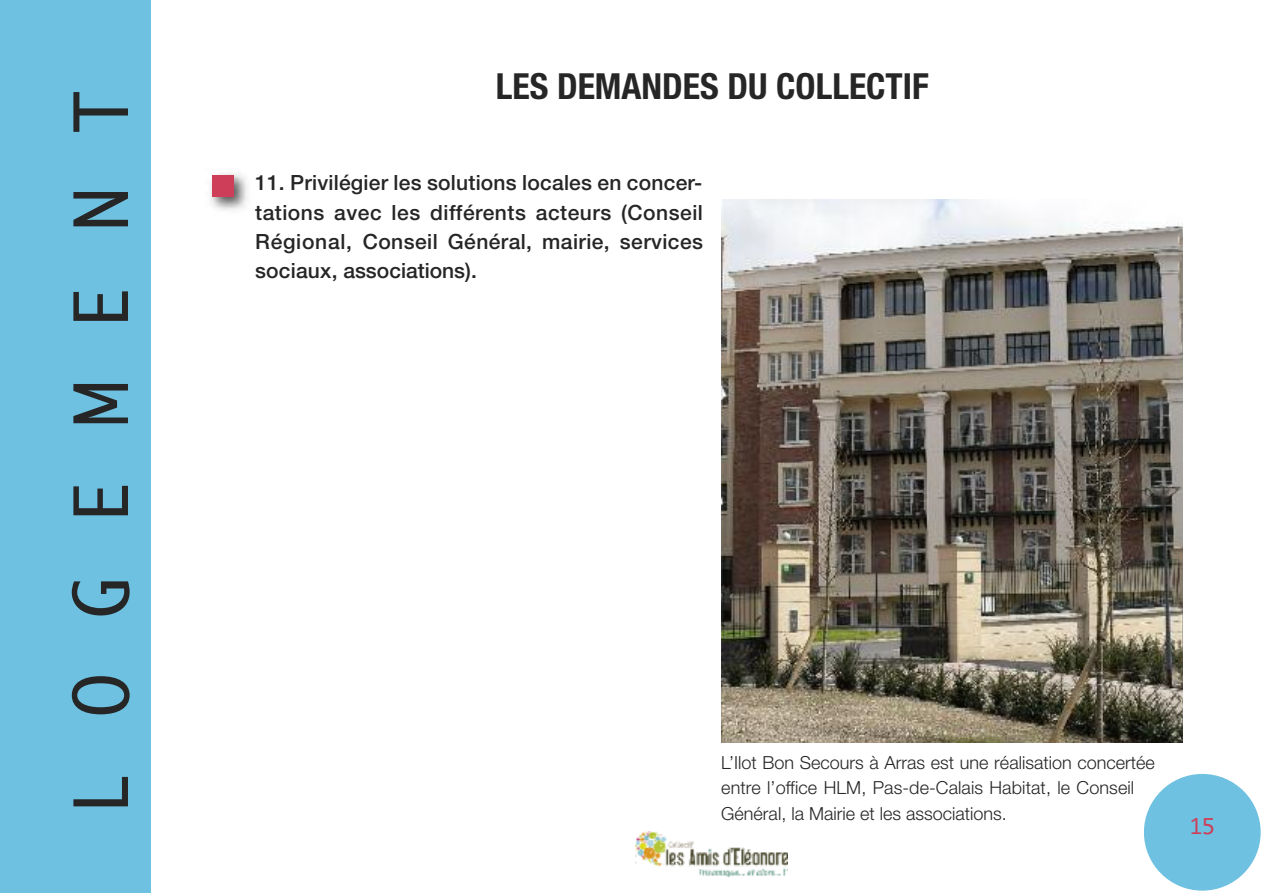
<style>
.page{position:relative;width:1263px;height:893px;background:#fff}
.page>*{position:absolute;margin:0;border:0;box-sizing:border-box;transform-origin:0 0}
.t1{font:72px "Monaco";letter-spacing:.75em;color:#272627}
.t2{font:700 condensed 36px "Helvetica Neue";color:#272627}
.t3{font:500 21px/29.4px "Helvetica Neue";letter-spacing:.02em;color:#272627;text-align:justify}
.t4{font:21px "Monaco";color:#cf3e58}
.t5{font:300 18px/25.5px "Helvetica Neue";color:#272627}
</style>
<div class="page">
<div style="left:0;top:0;width:150px;height:893px;background:#6ec1e0"></div>
<img style="left:210px;top:173px;width:37px;height:38px">
<div style="left:213px;top:176px;width:21px;height:21px;background:#cf3e58"></div>
<img style="left:635px;top:832px;width:152px;height:45px">
<img style="left:721px;top:199px;width:462px;height:544px">
<div style="left:1144px;top:774px;width:117px;height:117px;background:#6ec1e0;border-radius:50%"></div>
<h1 class="t1" style="left:61px;top:814px;width:725px;rotate:-90deg">LOGEMENT</h1>
<h2 class="t2" style="left:496px;top:56px;width:435px">LES DEMANDES DU COLLECTIF</h2>
<p class="t3" style="left:255px;top:167px;width:449px">11. Privilégier les solutions locales en concer&shy;tations avec les différents acteurs (Conseil Régional, Conseil Général, mairie, services sociaux, associations).</p>
<p class="t5" style="left:721px;top:749px;width:435px">L’Ilot Bon Secours à Arras est une réalisation concertée entre l’office HLM, Pas-de-Calais Habitat, le Conseil<br>Général, la Mairie et les associations.</p>
<p class="t4" style="left:1190px;top:814px;width:27px">15</p>
</div>
